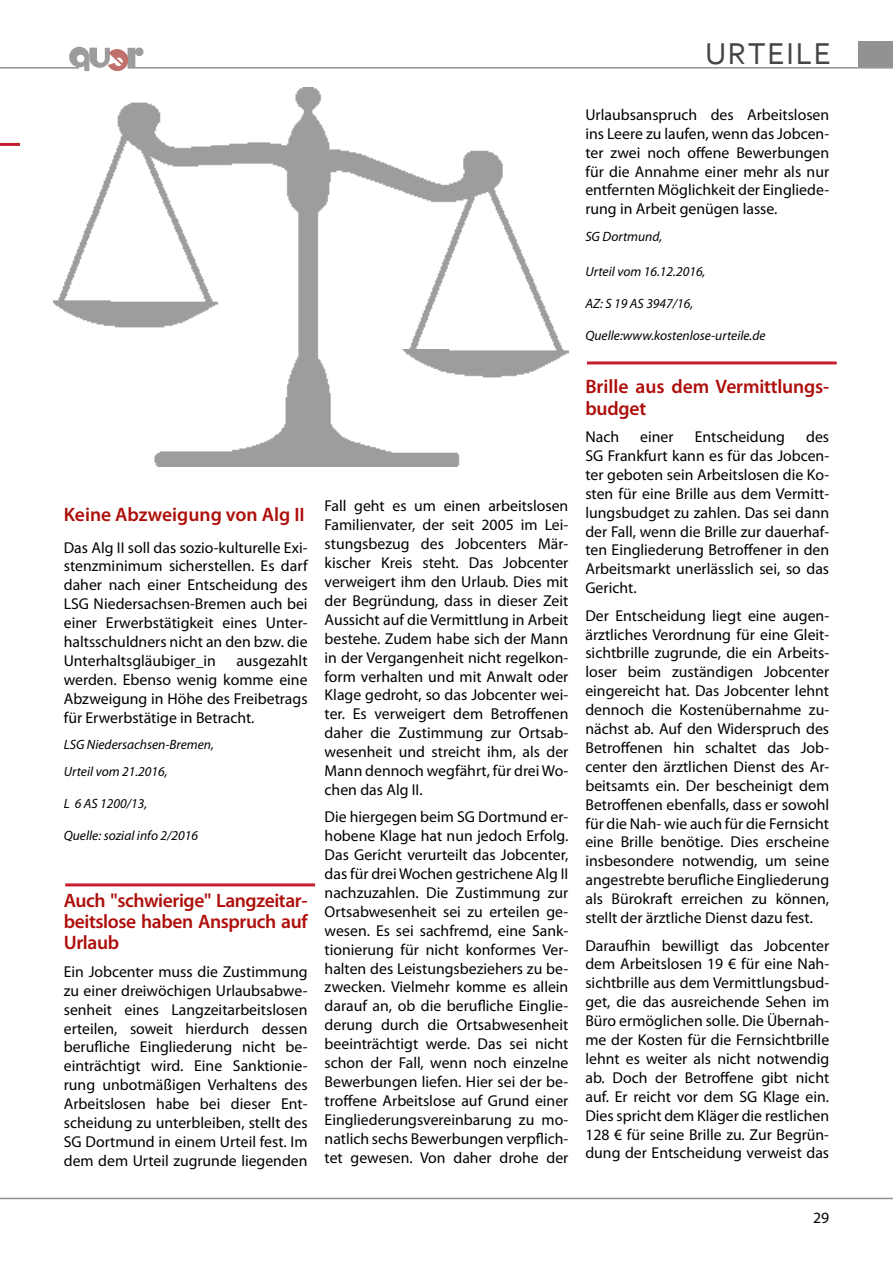
<style>
.page{position:relative;width:893px;height:1263px;background:#fff}
.page>*{position:absolute;margin:0;border:0;box-sizing:border-box;transform-origin:0 0}
.t1{font:31.65px "Corbel";letter-spacing:.05em;color:#454545}
.t2{font:600 19.5px/21px "Myriad Pro";letter-spacing:-.015em;color:#ae0f0b;text-align:justify}
.t3{font:15.75px/18.9px "Myriad Pro";color:#000;text-align:justify}
.t4{font:italic 13.5px/26.8px "Myriad Pro";color:#000}
</style>
<div class="page">
<div style="left:858px;top:41px;width:35px;height:26px;background:#919291"></div>
<svg style="left:69px;top:47px;width:75px;height:24px"></svg>
<hr style="left:128px;top:67px;width:765px;height:2px;background:#919291">
<hr style="left:0;top:67px;width:79px;height:2px;background:#919291">
<hr style="left:0;top:1198px;width:893px;height:1px;background:#919291">
<img style="left:53px;top:88px;width:515px;height:379px">
<hr style="left:65px;top:883px;width:250px;height:3px;background:#c61e31">
<hr style="left:587px;top:361px;width:250px;height:3px;background:#c61e31">
<hr style="left:0;top:143px;width:20px;height:3px;background:#c61e31">
<h1 class="t1" style="left:705px;top:34px;width:127px">URTEILE</h1>
<p class="t2" style="left:64px;top:503px;width:242px">Keine Abzweigung von Alg II</p>
<p class="t3" style="left:64px;top:538px;width:245px">Das Alg II soll das sozio-kulturelle Exi&shy;stenzminimum sicherstellen. Es darf daher nach einer Entscheidung des LSG Niedersachsen-Bremen auch bei einer Erwerbstätigkeit eines Unter&shy;haltsschuldners nicht an den bzw. die Unterhaltsgläubiger_in</p>
<p class="t3" style="left:64px;top:651px;width:245px;text-indent:173px">ausgezahlt werden. Ebenso wenig komme eine Abzweigung in Höhe des Freibetrags für Erwerbstätige in Betracht.</p>
<p class="t4" style="left:64px;top:731px;width:152px">LSG Niedersachsen-Bremen,<br>Urteil vom 21.2016,</p>
<p class="t4" style="left:64px;top:790px;width:85px">L 6 AS 1200/13,</p>
<p class="t4" style="left:64px;top:822px;width:136px">Quelle: sozial info 2/2016</p>
<p class="t2" style="left:64px;top:890px;width:245px">Auch "schwierige" Langzeitar&shy;beitslose haben Anspruch auf Urlaub</p>
<p class="t3" style="left:64px;top:962px;width:245px">Ein Jobcenter muss die Zustimmung zu einer dreiwöchigen Urlaubsabwe&shy;senheit eines Langzeitarbeitslosen erteilen, soweit hierdurch dessen berufliche Eingliederung nicht be&shy;einträchtigt wird. Eine Sanktionie&shy;rung unbotmäßigen Verhaltens des Arbeitslosen habe bei dieser Ent&shy;scheidung zu unterbleiben, stellt des SG Dortmund in einem Urteil fest. Im dem dem Urteil zugrunde liegenden</p>
<p class="t3" style="left:325px;top:496px;width:245px">Fall geht es um einen arbeitslosen Familienvater, der seit 2005 im Lei&shy;stungsbezug des Jobcenters Mär&shy;kischer Kreis steht. Das Jobcenter verweigert ihm den Urlaub. Dies mit der Begründung, dass in dieser Zeit Aussicht auf die Vermittlung in Arbeit bestehe. Zudem habe sich der Mann in der Vergangenheit nicht regelkon&shy;form verhalten und mit Anwalt oder Klage gedroht, so das Jobcenter wei&shy;ter. Es verweigert dem Betroffenen daher die Zustimmung zur Ortsab&shy;wesenheit und streicht ihm, als der Mann dennoch wegfährt, für drei Wo&shy;chen das Alg II.</p>
<p class="t3" style="left:325px;top:807px;width:245px">Die hiergegen beim SG Dortmund er&shy;hobene Klage hat nun jedoch Erfolg.<br>Das Gericht verurteilt das Jobcenter, das für drei Wochen gestrichene Alg II nachzuzahlen. Die Zustimmung zur Ortsabwesenheit sei zu erteilen ge&shy;wesen. Es sei sachfremd, eine Sank&shy;tionierung für nicht konformes Ver&shy;halten des Leistungsbeziehers zu be&shy;zwecken. Vielmehr komme es allein darauf an, ob die berufliche Einglie&shy;derung durch die Ortsabwesenheit beeinträchtigt werde. Das sei nicht schon der Fall, wenn noch einzelne Bewerbungen liefen. Hier sei der be&shy;troffene Arbeitslose auf Grund einer Eingliederungsvereinbarung zu mo&shy;natlich sechs Bewerbungen verpflich&shy;tet gewesen. Von daher drohe der</p>
<p class="t3" style="left:585px;top:105px;width:245px">Urlaubsanspruch des Arbeitslosen ins Leere zu laufen, wenn das Jobcen&shy;ter zwei noch offene Bewerbungen für die Annahme einer mehr als nur entfernten Möglichkeit der Eingliede&shy;rung in Arbeit genügen lasse.</p>
<p class="t4" style="left:585px;top:223px;width:78px">SG Dortmund,</p>
<p class="t4" style="left:585px;top:258px;width:122px">Urteil vom 16.12.2016,</p>
<p class="t4" style="left:585px;top:290px;width:110px">AZ: S 19 AS 3947/16,</p>
<p class="t4" style="left:585px;top:322px;width:182px">Quelle:www.kostenlose-urteile.de</p>
<p class="t2" style="left:585px;top:376px;width:245px">Brille aus dem Vermittlungs&shy;budget</p>
<p class="t3" style="left:585px;top:427px;width:35px">Nach</p>
<p class="t3" style="left:640px;top:427px;width:35px">einer</p>
<p class="t3" style="left:695px;top:427px;width:92px">Entscheidung</p>
<p class="t3" style="left:585px;top:427px;width:245px;text-indent:221px">des SG Frankfurt kann es für das Jobcen&shy;ter geboten sein Arbeitslosen die Ko&shy;sten für eine Brille aus dem Vermitt&shy;lungsbudget zu zahlen. Das sei dann der Fall, wenn die Brille zur dauerhaf&shy;ten Eingliederung Betroffener in den Arbeitsmarkt unerlässlich sei, so das Gericht.</p>
<p class="t3" style="left:585px;top:606px;width:245px">Der Entscheidung liegt eine augen&shy;ärztliches Verordnung für eine Gleit&shy;sichtbrille zugrunde, die ein Arbeits&shy;loser beim zuständigen Jobcenter eingereicht hat. Das Jobcenter lehnt dennoch die Kostenübernahme zu&shy;nächst ab. Auf den Widerspruch des Betroffenen hin schaltet das Job&shy;center den ärztlichen Dienst des Ar&shy;beitsamts ein. Der bescheinigt dem Betroffenen ebenfalls, dass er sowohl für die Nah- wie auch für die Fernsicht eine Brille benötige. Dies erscheine insbesondere notwendig, um seine angestrebte berufliche Eingliederung als Bürokraft erreichen zu können, stellt der ärztliche Dienst dazu fest.</p>
<p class="t3" style="left:585px;top:935px;width:245px">Daraufhin bewilligt das Jobcenter dem Arbeitslosen 19 € für eine Nah&shy;sichtbrille aus dem Vermittlungsbud&shy;get, die das ausreichende Sehen im Büro ermöglichen solle. Die Übernah&shy;me der Kosten für die Fernsichtbrille lehnt es weiter als nicht notwendig ab. Doch der Betroffene gibt nicht auf. Er reicht vor dem SG Klage ein.<br>Dies spricht dem Kläger die restlichen 128 € für seine Brille zu. Zur Begrün&shy;dung der Entscheidung verweist das</p>
<p class="t3" style="left:813px;top:1207px;width:18px">29</p>
</div>
